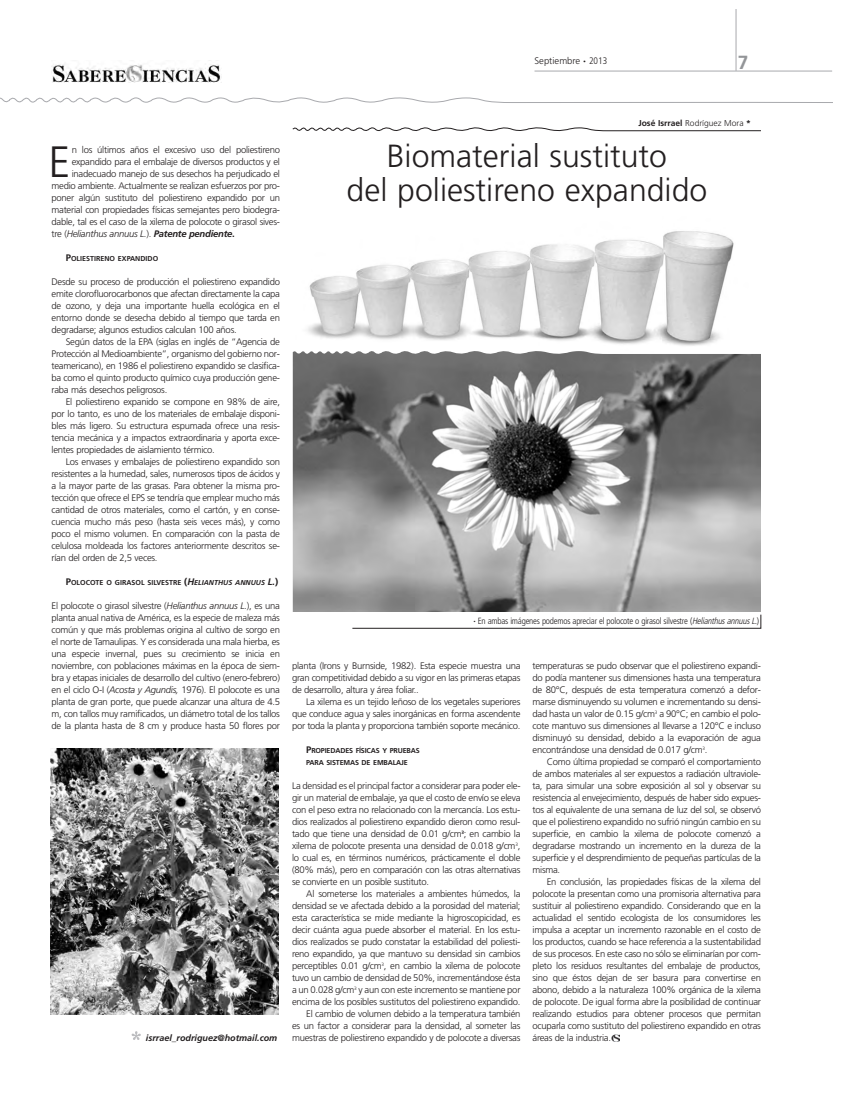
<style>
.page{position:relative;width:841px;height:1107px;background:#fff}
.page>*{position:absolute;margin:0;border:0;box-sizing:border-box;transform-origin:0 0}
.t1{font:300 43.9px "Frutiger";color:#231f20}
.t2{font:300 32px/34px "Frutiger";color:#231f20;text-align:center}
.t3{font:700 19px "Frutiger";color:#939598}
.t4{font:300 9.5px/12px "Frutiger";letter-spacing:-.03em;color:#231f20;text-align:justify}
.t5{font:italic 300 9.5px "Frutiger";letter-spacing:-.03em;color:#231f20}
.t6{font:300 9.5px "Frutiger";color:#231f20}
.t7{font:300 condensed 9px "Frutiger";letter-spacing:-.025em;color:#231f20}
.t8{font:italic 700 9px "Frutiger";color:#231f20}
.t9{font:300 8.5px "Frutiger";color:#231f20}
.t10{font:700 7.1px "Frutiger";color:#231f20}
.t11{font:700 7.1px/12px "Frutiger";letter-spacing:-.02em;color:#231f20}
.s1{font-weight:900}
.s2{font-stretch:condensed}
.s3{font-style:normal}
.s4{font-weight:700}
.s5{font-weight:700;font-style:normal}
.s6{font-size:9.5px}
.s7{font-style:italic;font-size:9.5px}
.s8{font-style:italic}
</style>
<div class="page">
<hr style="left:735px;top:9px;width:1px;height:62px;background:#a8a9ad">
<hr style="left:534px;top:71px;width:297px;height:1px;background:#a8a9ad">
<svg style="left:0;top:97px;width:833px;height:6px"></svg>
<img style="left:52px;top:60px;width:170px;height:23px">
<svg style="left:131px;top:1031px;width:10px;height:9px"></svg>
<svg style="left:611px;top:1034px;width:7px;height:7px"></svg>
<svg style="left:352px;top:627px;width:408px;height:2px"></svg>
<img style="left:51px;top:748px;width:227px;height:267px">
<img style="left:307px;top:231px;width:427px;height:115px">
<img style="left:292px;top:351px;width:468px;height:260px">
<svg style="left:292px;top:127px;width:468px;height:5px"></svg>
<p class="t6" style="left:534px;top:57px;width:74px">Septiembre <span class="s1">·</span> <span class="s2">2013</span></p>
<h3 class="t3" style="left:737px;top:55px;width:12px">7</h3>
<h1 class="t1" style="left:49px;top:144px;width:23px">E</h1>
<p class="t4" style="left:72px;top:144px;width:210px">n los últimos años el excesivo uso del poliestireno</p>
<p class="t4" style="left:72px;top:156px;width:210px">expandido para el embalaje de diversos productos y el</p>
<p class="t4" style="left:72px;top:168px;width:210px">inadecuado manejo de sus desechos ha perjudicado el</p>
<p class="t4" style="left:52px;top:180px;width:230px">medio ambiente. Actualmente se realizan esfuerzos por pro-</p>
<p class="t4" style="left:52px;top:192px;width:230px">poner algún sustituto del poliestireno expandido por un</p>
<p class="t4" style="left:52px;top:204px;width:230px">material con propiedades físicas semejantes pero biodegra-</p>
<p class="t4" style="left:52px;top:216px;width:230px">dable, tal es el caso de la xilema de polocote o girasol sives-</p>
<p class="t5" style="left:52px;top:230px;width:184px"><span class="s3">tre (</span>Helianthus annuus L.<span class="s3">).</span> <span class="s4">Patente pendiente</span><span class="s5">.</span></p>
<p class="t10" style="left:66px;top:256px;width:94px"><span class="s6">P</span>OLIESTIRENO EXPANDIDO</p>
<p class="t4" style="left:52px;top:276px;width:230px">Desde su proceso de producción el poliestireno expandido emite clorofluorocarbonos que afectan directamente la capa de ozono, y deja una importante huella ecológica en el entorno donde se desecha debido al tiempo que tarda en degradarse; algunos estudios calculan 100 años.</p>
<p class="t4" style="left:52px;top:336px;width:230px;text-indent:14px">Según datos de la EPA (siglas en inglés de “Agencia de Protección al Medioambiente”, organismo del gobierno nor&shy;teamericano), en 1986 el poliestireno expandido se clasifica&shy;ba como el quinto producto químico cuya producción gene&shy;raba más desechos peligrosos.</p>
<p class="t4" style="left:52px;top:396px;width:230px;text-indent:14px">El poliestireno expanido se compone en 98% de aire, por lo tanto, es uno de los materiales de embalaje disponi&shy;bles más ligero. Su estructura espumada ofrece una resis&shy;tencia mecánica y a impactos extraordinaria y aporta exce&shy;lentes propiedades de aislamiento térmico.</p>
<p class="t4" style="left:52px;top:456px;width:230px;text-indent:14px">Los envases y embalajes de poliestireno expandido son resistentes a la humedad, sales, numerosos tipos de ácidos y a la mayor parte de las grasas. Para obtener la misma pro&shy;tección que ofrece el EPS se tendría que emplear mucho más cantidad de otros materiales, como el cartón, y en conse&shy;cuencia mucho más peso (hasta seis veces más), y como poco el mismo volumen. En comparación con la pasta de celulosa moldeada los factores anteriormente descritos se&shy;rían del orden de 2,5 veces.</p>
<p class="t10" style="left:66px;top:580px;width:214px"><span class="s6">P</span>OLOCOTE O GIRASOL SILVESTRE <span class="s6">(</span><span class="s7">H</span><span class="s8">ELIANTHUS ANNUUS</span> <span class="s7">L.</span><span class="s6">)</span></p>
<p class="t4" style="left:52px;top:600px;width:230px">El polocote o girasol silvestre (<span class="s8">Helianthus annuus L.</span>), es una planta anual nativa de América, es la especie de maleza más común y que más problemas origina al cultivo de sorgo en el norte de Tamaulipas. Y es considerada una mala hierba, es una especie invernal, pues su crecimiento se inicia en noviembre, con poblaciones máximas en la época de siem&shy;bra y etapas iniciales de desarrollo del cultivo (enero-febrero) en el ciclo O-I (<span class="s8">Acosta y Agundis,</span> 1976). El polocote es una planta de gran porte, que puede alcanzar una altura de 4.5 m, con tallos muy ramificados, un diámetro total de los tallos de la planta hasta de 8 cm y produce hasta 50 flores por</p>
<p class="t8" style="left:146px;top:1034px;width:133px">isrrael_rodriguez@hotmail.com</p>
<p class="t9" style="left:638px;top:120px;width:114px"><span class="s4">José Isrrael</span> Rodríguez Mora <span class="s4">*</span></p>
<h2 class="t2" style="left:346px;top:142px;width:362px">Biomaterial sustituto<br>del poliestireno expandido</h2>
<p class="t7" style="left:473px;top:617px;width:287px"><span class="s4">·</span> En ambas imágenes podemos apreciar el polocote o girasol silvestre (<span class="s8">HelianthusannuusL.</span>)</p>
<p class="t4" style="left:292px;top:661px;width:230px">planta (Irons y Burnside, 1982). Esta especie muestra una gran competitividad debido a su vigor en las primeras etapas de desarrollo, altura y área foliar..</p>
<p class="t4" style="left:292px;top:697px;width:230px;text-indent:14px">La xilema es un tejido leñoso de los vegetales superiores que conduce agua y sales inorgánicas en forma ascendente por toda la planta y proporciona también soporte mecánico.</p>
<p class="t11" style="left:306px;top:745px;width:115px"><span class="s6">P</span>ROPIEDADES FÍSICAS Y PRUEBAS<br>PARA SISTEMAS DE EMBALAJE</p>
<p class="t4" style="left:292px;top:781px;width:230px">La densidad es el principal factor a considerar para poder ele&shy;gir un material de embalaje, ya que el costo de envío se eleva con el peso extra no relacionado con la mercancía. Los estu&shy;dios realizados al poliestireno expandido dieron como resul&shy;tado que tiene una densidad de 0.01 g/cm<sup>3</sup>; en cambio la xilema de polocote presenta una densidad de 0.018 g/cm<sup>3</sup>, lo cual es, en términos numéricos, prácticamente el doble (80% más), pero en comparación con las otras alternativas se convierte en un posible sustituto.</p>
<p class="t4" style="left:292px;top:889px;width:230px;text-align:right">Al someterse los materiales a ambientes húmedos, la densidad se ve afectada debido a la porosidad del material; esta característica se mide mediante la higroscopicidad, es decir cuánta agua puede absorber el material. En los estu&shy;dios realizados se pudo constatar la estabilidad del poliesti&shy;reno expandido, ya que mantuvo su densidad sin cambios perceptibles 0.01 g/cm<sup>3</sup>, en cambio la xilema de polocote tuvo un cambio de densidad de 50%, incrementándose ésta a un 0.028 g/cm<sup>3</sup> y aun con este incremento se mantiene por encima de los posibles sustitutos del poliestireno expandido.<br>El cambio de volumen debido a la temperatura también<br>es un factor a considerar para la densidad, al someter las muestras de poliestireno expandido y de polocote a diversas</p>
<p class="t4" style="left:532px;top:661px;width:230px">temperaturas se pudo observar que el poliestireno expandi&shy;do podía mantener sus dimensiones hasta una temperatura de 80°C, después de esta temperatura comenzó a defor&shy;marse disminuyendo su volumen e incrementando su densi&shy;dad hasta un valor de 0.15 g/cm<sup>3</sup> a 90°C; en cambio el polo&shy;cote mantuvo sus dimensiones al llevarse a 120°C e incluso disminuyó su densidad, debido a la evaporación de agua encontrándose una densidad de 0.017 g/cm<sup>3</sup>.</p>
<p class="t4" style="left:532px;top:757px;width:230px;text-indent:14px">Como última propiedad se comparó el comportamiento de ambos materiales al ser expuestos a radiación ultraviole&shy;ta, para simular una sobre exposición al sol y observar su resistencia al envejecimiento, después de haber sido expues&shy;tos al equivalente de una semana de luz del sol, se observó que el poliestireno expandido no sufrió ningún cambio en su superficie, en cambio la xilema de polocote comenzó a degradarse mostrando un incremento en la dureza de la superficie y el desprendimiento de pequeñas partículas de la misma.</p>
<p class="t4" style="left:532px;top:877px;width:230px;text-indent:14px">En conclusión, las propiedades físicas de la xilema del polocote la presentan como una promisoria alternativa para sustituir al poliestireno expandido. Considerando que en la actualidad el sentido ecologista de los consumidores les impulsa a aceptar un incremento razonable en el costo de los productos, cuando se hace referencia a la sustentabilidad de sus procesos. En este caso no sólo se eliminarían por com&shy;pleto los residuos resultantes del embalaje de productos, sino que éstos dejan de ser basura para convertirse en abono, debido a la naturaleza 100% orgánica de la xilema de polocote. De igual forma abre la posibilidad de continuar realizando estudios para obtener procesos que permitan ocuparla como sustituto del poliestireno expandido en otras áreas de la industria.</p>
</div>
